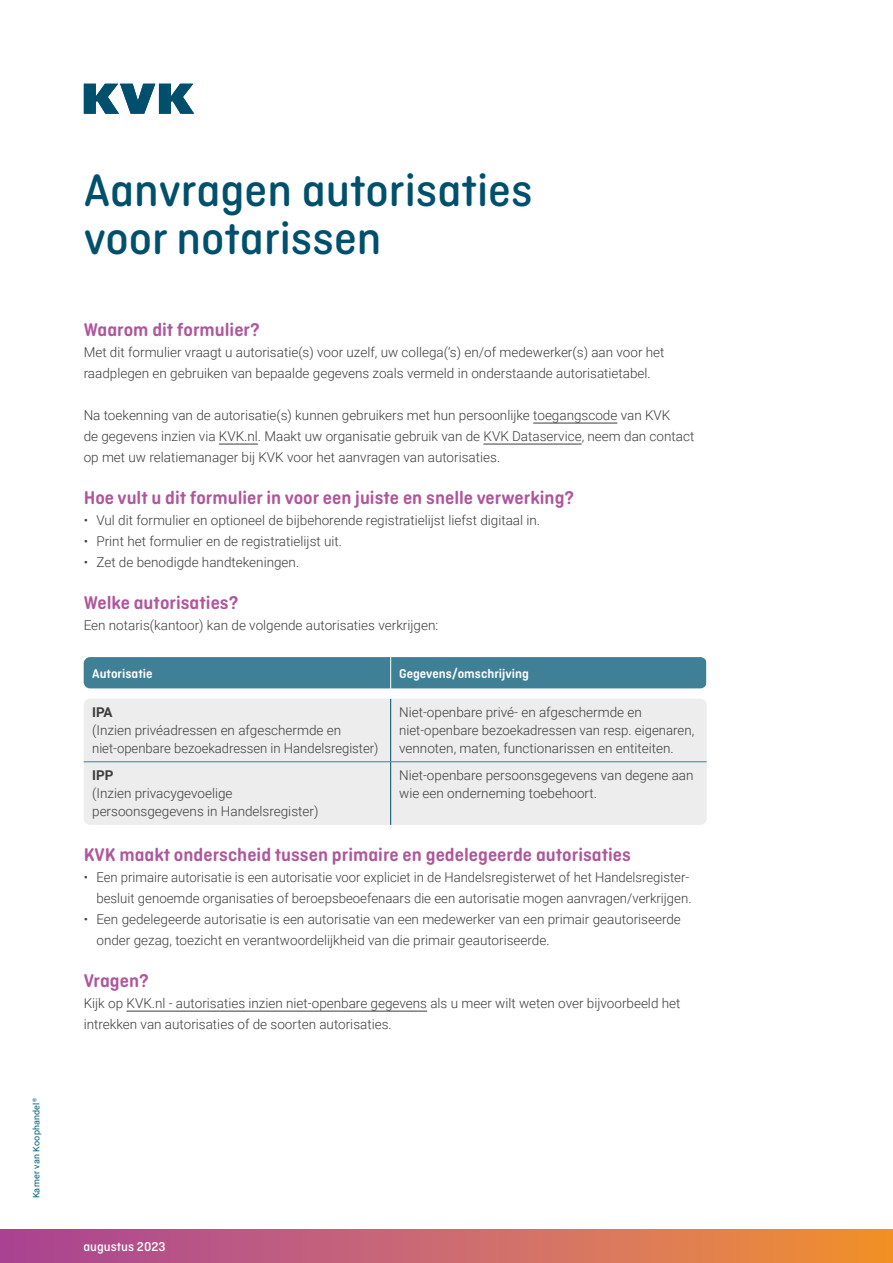
<style>
.page{position:relative;width:893px;height:1263px;background:#fff}
.page>*{position:absolute;margin:0;border:0;box-sizing:border-box;transform-origin:0 0}
._5_Kop_1{font:500 48px/48px "Ciutadella Rounded";color:#00506d}
._2_Tussenkop{font:600 19.5px "Ciutadella Rounded";color:#af569c}
._0_plat{font:300 13.5px/21px "Roboto";color:#3c3c3b}
._10_tabel{font:300 13.5px/18px "Roboto";color:#3c3c3b}
._9_tabel_header{font:600 13.5px "Ciutadella Rounded";color:#fff}
.t1{font:500 13.5px "Ciutadella Rounded";color:#fff}
._10_tabel-2{font:700 13.5px "Roboto";color:#3c3c3b}
.t2{font:9px "Roboto";letter-spacing:.02em;color:#005d7a}
</style>
<div class="page">
<svg style="left:0;top:1230px;width:893px;height:33px;background:#cc6a69"></svg>
<svg style="left:84px;top:84px;width:110px;height:30px"></svg>
<div style="left:84px;top:657px;width:623px;height:31px;background:#3f8097;border-radius:6px"></div>
<div style="left:84px;top:699px;width:623px;height:126px;background:#ededed;border-radius:6px"></div>
<hr style="left:533px;top:423px;width:84px;height:1px;background:#3c3c3b">
<hr style="left:219px;top:444px;width:39px;height:1px;background:#3c3c3b">
<hr style="left:483px;top:444px;width:99px;height:1px;background:#3c3c3b">
<hr style="left:127px;top:1011px;width:300px;height:1px;background:#3c3c3b">
<hr style="left:390px;top:699px;width:1px;height:62px;background:#00506d">
<hr style="left:390px;top:762px;width:1px;height:63px;background:#00506d">
<hr style="left:390px;top:657px;width:1px;height:42px;background:#fff">
<hr style="left:706px;top:657px;width:1px;height:42px;background:#fff">
<hr style="left:84px;top:761px;width:307px;height:1px;background:#3f8097">
<hr style="left:391px;top:761px;width:316px;height:1px;background:#3f8097">
<p class="t2" style="left:30px;top:1198px;width:102px;rotate:-90deg">Kamer van Koophandel<sup>®</sup></p>
<h1 class="_5_Kop_1" style="left:84px;top:167px;width:450px">Aanvragen autorisaties voor notarissen</h1>
<h2 class="_2_Tussenkop" style="left:84px;top:319px;width:178px">Waarom dit formulier?</h2>
<p class="_0_plat" style="left:84px;top:341px;width:582px">Met dit formulier vraagt u autorisatie(s) voor uzelf, uw collega(’s) en/of medewerker(s) aan voor het raadplegen en gebruiken van bepaalde gegevens zoals vermeld in onderstaande autorisatietabel.</p>
<p class="_0_plat" style="left:84px;top:404px;width:612px">Na toekenning van de autorisatie(s) kunnen gebruikers met hun persoonlijke toegangscode van KVK<br>de gegevens inzien via KVK.nl. Maakt uw organisatie gebruik van de KVK Dataservice, neem dan contact op met uw relatiemanager bij KVK voor het aanvragen van autorisaties.</p>
<h2 class="_2_Tussenkop" style="left:84px;top:487px;width:492px">Hoe vult u dit formulier in voor een juiste en snelle verwerking?</h2>
<p class="_0_plat" style="left:84px;top:509px;width:458px">• Vul dit formulier en optioneel de bijbehorende registratielijst liefst digitaal in.</p>
<p class="_0_plat" style="left:84px;top:530px;width:260px">• Print het formulier en de registratielijst uit.</p>
<p class="_0_plat" style="left:84px;top:551px;width:217px">• Zet de benodigde handtekeningen.</p>
<h2 class="_2_Tussenkop" style="left:84px;top:592px;width:156px">Welke autorisaties?</h2>
<p class="_0_plat" style="left:84px;top:614px;width:356px">Een notaris(kantoor) kan de volgende autorisaties verkrijgen:</p>
<p class="_9_tabel_header" style="left:92px;top:666px;width:62px">Autorisatie</p>
<p class="_9_tabel_header" style="left:399px;top:666px;width:131px">Gegevens/omschrijving</p>
<p class="_10_tabel-2" style="left:92px;top:703px;width:22px">IPA</p>
<p class="_10_tabel" style="left:92px;top:721px;width:288px">(Inzien privéadressen en afgeschermde en niet-openbare bezoekadressen in Handelsregister)</p>
<p class="_10_tabel" style="left:399px;top:703px;width:296px">Niet-openbare privé- en afgeschermde en niet-openbare bezoekadressen van resp. eigenaren, vennoten, maten, functionarissen en entiteiten.</p>
<p class="_10_tabel-2" style="left:92px;top:766px;width:23px">IPP</p>
<p class="_10_tabel" style="left:92px;top:784px;width:228px">(Inzien privacygevoelige persoonsgegevens in Handelsregister)</p>
<p class="_10_tabel" style="left:399px;top:766px;width:296px">Niet-openbare persoonsgegevens van degene aan wie een onderneming toebehoort.</p>
<h2 class="_2_Tussenkop" style="left:84px;top:844px;width:549px">KVK maakt onderscheid tussen primaire en gedelegeerde autorisaties</h2>
<p class="_0_plat" style="left:84px;top:866px;width:609px;text-align:right">• Een primaire autorisatie is een autorisatie voor expliciet in de Handelsregisterwet of het Handelsregister&shy;besluit genoemde organisaties of beroepsbeoefenaars die een autorisatie mogen aanvragen/verkrijgen.</p>
<p class="_0_plat" style="left:96px;top:908px;width:586px;text-indent:-13px">• Een gedelegeerde autorisatie is een autorisatie van een medewerker van een primair geautoriseerde onder gezag, toezicht en verantwoordelijkheid van die primair geautoriseerde.</p>
<h2 class="_2_Tussenkop" style="left:84px;top:970px;width:67px">Vragen?</h2>
<p class="_0_plat" style="left:84px;top:992px;width:598px">Kijk op KVK.nl - autorisaties inzien niet-openbare gegevens als u meer wilt weten over bijvoorbeeld het intrekken van autorisaties of de soorten autorisaties.</p>
<p class="t1" style="left:84px;top:1239px;width:83px">augustus 2023</p>
</div>
